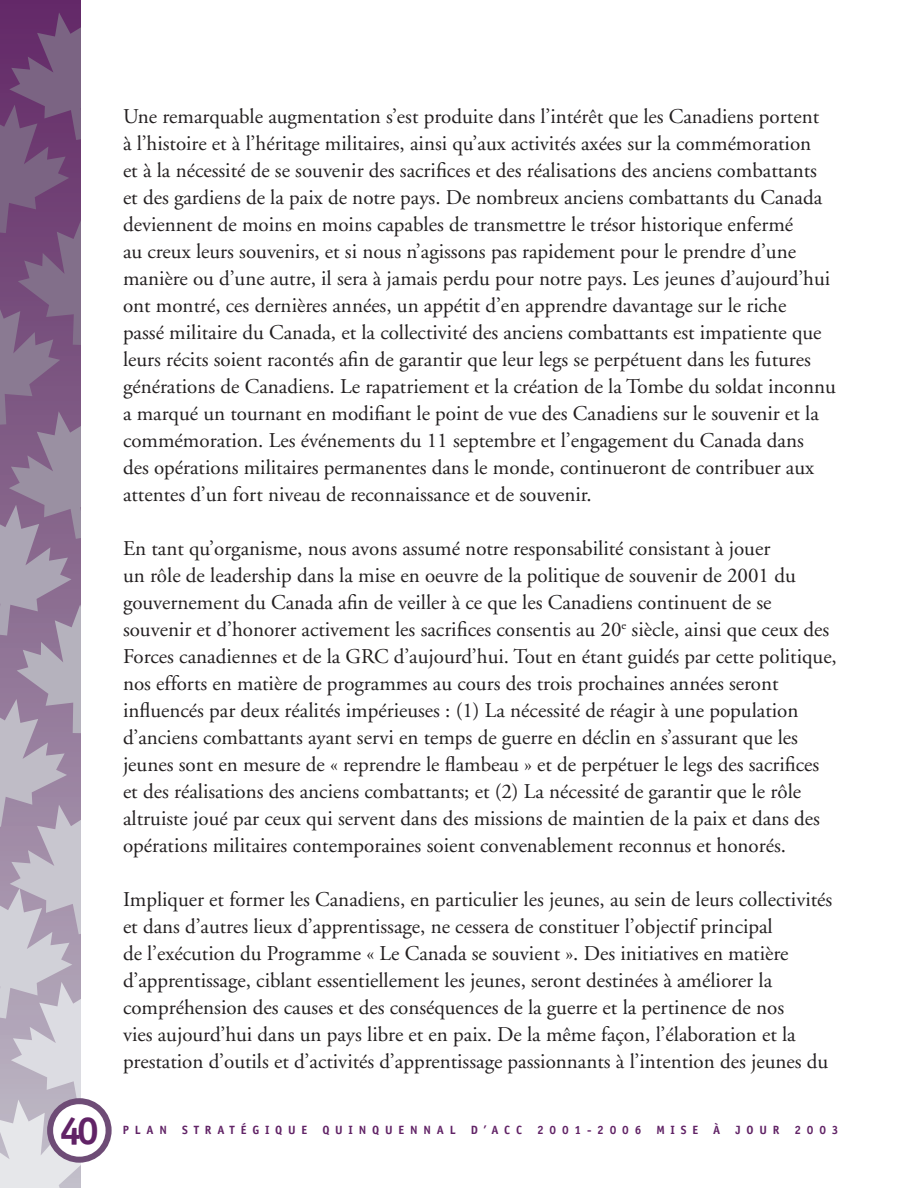
<style>
.page{position:relative;width:918px;height:1188px;background:#fff}
.page>*{position:absolute;margin:0;border:0;box-sizing:border-box;transform-origin:0 0}
.t1{font:700 39px "Officina Sans";color:#612366}
.t2{font:21px/27px "Adobe Garamond";color:#231f20}
.t3{font:700 12px "Officina Sans";letter-spacing:.485em;color:#612366}
</style>
<div class="page">
<svg style="left:0;top:12px;width:112px;height:1176px"></svg>
<p class="t2" style="left:123px;top:104px;width:714px">Une remarquable augmentation s’est produite dans l’intérêt que les Canadiens portent<br>à l’histoire et à l’héritage militaires, ainsi qu’aux activités axées sur la commémoration<br>et à la nécessité de se souvenir des sacrifices et des réalisations des anciens combattants et des gardiens de la paix de notre pays. De nombreux anciens combattants du Canada deviennent de moins en moins capables de transmettre le trésor historique enfermé<br>au creux leurs souvenirs, et si nous n’agissons pas rapidement pour le prendre d’une manière ou d’une autre, il sera à jamais perdu pour notre pays. Les jeunes d’aujourd’hui ont montré, ces dernières années, un appétit d’en apprendre davantage sur le riche<br>passé militaire du Canada, et la collectivité des anciens combattants est impatiente que leurs récits soient racontés afin de garantir que leur legs se perpétuent dans les futures générations de Canadiens. Le rapatriement et la création de la Tombe du soldat inconnu a marqué un tournant en modifiant le point de vue des Canadiens sur le souvenir et la commémoration. Les événements du 11 septembre et l’engagement du Canada dans<br>des opérations militaires permanentes dans le monde, continueront de contribuer aux attentes d’un fort niveau de reconnaissance et de souvenir.</p>
<p class="t2" style="left:123px;top:536px;width:715px">En tant qu’organisme, nous avons assumé notre responsabilité consistant à jouer<br>un rôle de leadership dans la mise en oeuvre de la politique de souvenir de 2001 du gouvernement du Canada afin de veiller à ce que les Canadiens continuent de se souvenir et d’honorer activement les sacrifices consentis au 20<sup>e</sup> siècle, ainsi que ceux des Forces canadiennes et de la GRC d’aujourd’hui. Tout en étant guidés par cette politique, nos efforts en matière de programmes au cours des trois prochaines années seront influencés par deux réalités impérieuses : (1) La nécessité de réagir à une population d’anciens combattants ayant servi en temps de guerre en déclin en s’assurant que les jeunes sont en mesure de « reprendre le flambeau » et de perpétuer le legs des sacrifices et des réalisations des anciens combattants; et (2) La nécessité de garantir que le rôle altruiste joué par ceux qui servent dans des missions de maintien de la paix et dans des opérations militaires contemporaines soient convenablement reconnus et honorés.</p>
<p class="t2" style="left:123px;top:887px;width:711px">Impliquer et former les Canadiens, en particulier les jeunes, au sein de leurs collectivités et dans d’autres lieux d’apprentissage, ne cessera de constituer l’objectif principal<br>de l’exécution du Programme « Le Canada se souvient ». Des initiatives en matière d’apprentissage, ciblant essentiellement les jeunes, seront destinées à améliorer la compréhension des causes et des conséquences de la guerre et la pertinence de nos<br>vies aujourd’hui dans un pays libre et en paix. De la même façon, l’élaboration et la prestation d’outils et d’activités d’apprentissage passionnants à l’intention des jeunes du</p>
<h1 class="t1" style="left:59px;top:1106px;width:41px">40</h1>
<p class="t3" style="left:123px;top:1123px;width:46px">PLAN</p>
<p class="t3" style="left:182px;top:1123px;width:127px">STRATÉGIQUE</p>
<p class="t3" style="left:322px;top:1123px;width:135px">QUINQUENNAL</p>
<p class="t3" style="left:471px;top:1123px;width:172px">D’ACC 2001-2006</p>
<p class="t3" style="left:656px;top:1123px;width:43px">MISE</p>
<p class="t3" style="left:713px;top:1123px;width:68px">À JOUR</p>
<p class="t3" style="left:794px;top:1123px;width:46px">2003</p>
</div>
